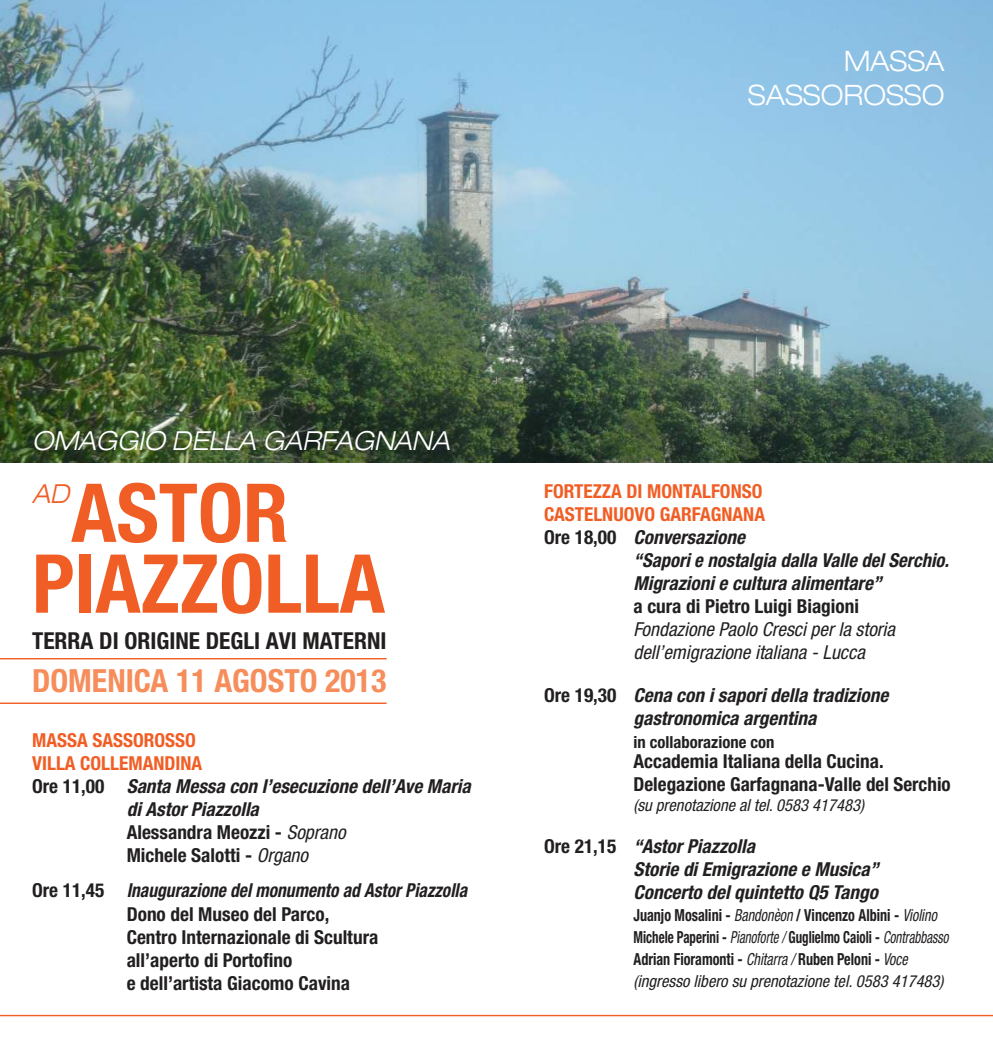
<style>
.page{position:relative;width:993px;height:1042px;background:#fff}
.page>*{position:absolute;margin:0;border:0;box-sizing:border-box;transform-origin:0 0}
.t1{font:700 condensed 81.38px/70.9px "Helvetica Neue LT Std";color:#f15e25;text-align:center}
.t2{font:700 condensed 32.02px "Helvetica Neue LT Std";color:#f68d5b}
.t3{font:300 expanded 28.18px/33.8px "Helvetica Neue LT Std";color:#fff;text-align:right;scale:.95 1}
.t4{font:italic 300 expanded 26.25px "Helvetica Neue LT Std";color:#fff;scale:.95 1}
.t5{font:italic 300 expanded 26.25px "Helvetica Neue LT Std";color:#f15e25;scale:.95 1}
.t6{font:700 condensed 23.45px "Helvetica Neue LT Std";color:#221f1f}
.t7{font:italic 700 condensed 19.25px/23.1px "Helvetica Neue LT Std";color:#221f1f}
.t8{font:700 condensed 19.25px/23.1px "Helvetica Neue LT Std";color:#221f1f}
.t9{font:700 condensed 19.25px "Helvetica Neue LT Std";color:#f15e25}
.t10{font:italic condensed 19.25px/23.1px "Helvetica Neue LT Std";color:#221f1f}
.t11{font:italic 700 condensed 19.25px/23.1px "Helvetica Neue LT Std";color:#221f1f;scale:.91 1}
.t12{font:700 condensed 16.62px/21.9px "Helvetica Neue LT Std";color:#221f1f;scale:.85 1}
.t13{font:italic condensed 16.62px/21.9px "Helvetica Neue LT Std";color:#221f1f;scale:.85 1}
.t14{font:italic condensed 16.62px "Helvetica Neue LT Std";color:#221f1f}
.t15{font:700 condensed 16.62px "Helvetica Neue LT Std";color:#221f1f}
.s1{font-style:normal}
.s2{font-weight:400;font-style:italic}
.s3{font-weight:700;font-style:normal}
</style>
<div class="page">
<img style="left:0;top:0;width:992px;height:463px">
<hr style="left:0;top:658px;width:386px;height:1px;background:#f15e25">
<hr style="left:0;top:702px;width:386px;height:2px;background:#f15e25">
<hr style="left:0;top:1015px;width:992px;height:1px;background:#f15e25">
<h3 class="t3" style="left:747px;top:45px;width:208px">MASSA<br>SASSOROSSO</h3>
<h3 class="t4" style="left:32px;top:426px;width:441px">OMAGGIO DELLA GARFAGNANA</h3>
<h1 class="t1" style="left:32px;top:484px;width:84px">ASTOR<br>PIAZZOLLA</h1>
<p class="t6" style="left:32px;top:631px;width:14px">TERRA</p>
<p class="t6" style="left:99px;top:631px;width:233px">DIORIGINE DEGLIAVI MATERNI</p>
<h2 class="t2" style="left:32px;top:668px;width:235px">DOMENICA 11 AGOSTO</h2>
<h2 class="t2" style="left:325px;top:668px;width:63px">2013</h2>
<h3 class="t5" style="left:32px;top:478px;width:41px">AD</h3>
<p class="t9" style="left:32px;top:732px;width:165px">MASSA SASSOROSSO</p>
<p class="t9" style="left:32px;top:756px;width:171px">VILLA COLLEmANDINA</p>
<p class="t7" style="left:32px;top:776px;width:440px"><span class="s1">Ore 11,00</span> Santa Messa con l’esecuzione dell’Ave Maria</p>
<p class="t7" style="left:127px;top:799px;width:134px">di Astor Piazzolla</p>
<p class="t8" style="left:32px;top:822px;width:54px">A</p>
<p class="t8" style="left:127px;top:822px;width:220px;text-indent:11px">lessandra Meozzi - <span class="s2">Soprano<br></span>Michele Salotti - <span class="s2">Organo</span></p>
<p class="t11" style="left:32px;top:881px;width:479px"><span class="s1">Ore 11,45</span> Inaugurazione del monumento ad Astor Piazzolla<br><span class="s1">D</span></p>
<p class="t8" style="left:127px;top:904px;width:253px;text-indent:11px">ono del Museo del Parco,<br>Centro Internazionale di Scultura all’aperto di Portofino<br>e dell’artista Giacomo Cavina</p>
<p class="t9" style="left:544px;top:483px;width:220px">FORTEZZA DI MONTALfONSO</p>
<p class="t9" style="left:544px;top:507px;width:222px">CASTELNUOVO GARfAgNANA</p>
<p class="t7" style="left:544px;top:527px;width:202px"><span class="s1">Ore 18,00</span> Conversazione</p>
<p class="t7" style="left:633px;top:550px;width:317px">“Sapori e nostalgia dalla Valle del Serchio.</p>
<p class="t7" style="left:633px;top:573px;width:250px">Migrazioni e cultura alimentare”</p>
<p class="t8" style="left:633px;top:596px;width:227px">a cura di Pietro Luigi Biagioni</p>
<p class="t10" style="left:633px;top:619px;width:263px">Fondazione Paolo Cresci per la storia dell’emigrazione italiana - Lucca</p>
<p class="t7" style="left:633px;top:685px;width:256px;text-indent:-89px"><span class="s1">Ore 19,30</span> Cena con i sapori della tradizione gastronomica argentina</p>
<p class="t15" style="left:633px;top:736px;width:142px">in collaborazione con</p>
<p class="t8" style="left:544px;top:751px;width:51px">A</p>
<p class="t8" style="left:633px;top:751px;width:319px;text-indent:11px">ccademia Italiana della Cucina.<br>Delegazione Garfagnana-Valle del Serchio</p>
<p class="t14" style="left:633px;top:798px;width:232px">(su prenotazione al tel. 0583 417483)</p>
<p class="t7" style="left:633px;top:836px;width:246px;text-indent:-89px"><span class="s1">Ore 21,15</span> “Astor Piazzolla<br>Storie di Emigrazione e Musica”<br>Concerto del quintetto Q5 Tango</p>
<p class="t12" style="left:633px;top:906px;width:372px">Juanjo Mosalini - <span class="s2">Bandonèon</span> / Vincenzo Albini - <span class="s2">Violino<br></span>Michele Paperini - <span class="s2">Pianoforte /</span> Guglielmo Caioli - <span class="s2">Contrabbasso</span></p>
<p class="t12" style="left:544px;top:949px;width:59px">A</p>
<p class="t13" style="left:633px;top:949px;width:366px;text-indent:8px"><span class="s3">drian Fioramonti -</span> Chitarra / <span class="s3">Ruben Peloni -</span> Voce (ingresso libero su prenotazione tel. 0583 417483)</p>
</div>
